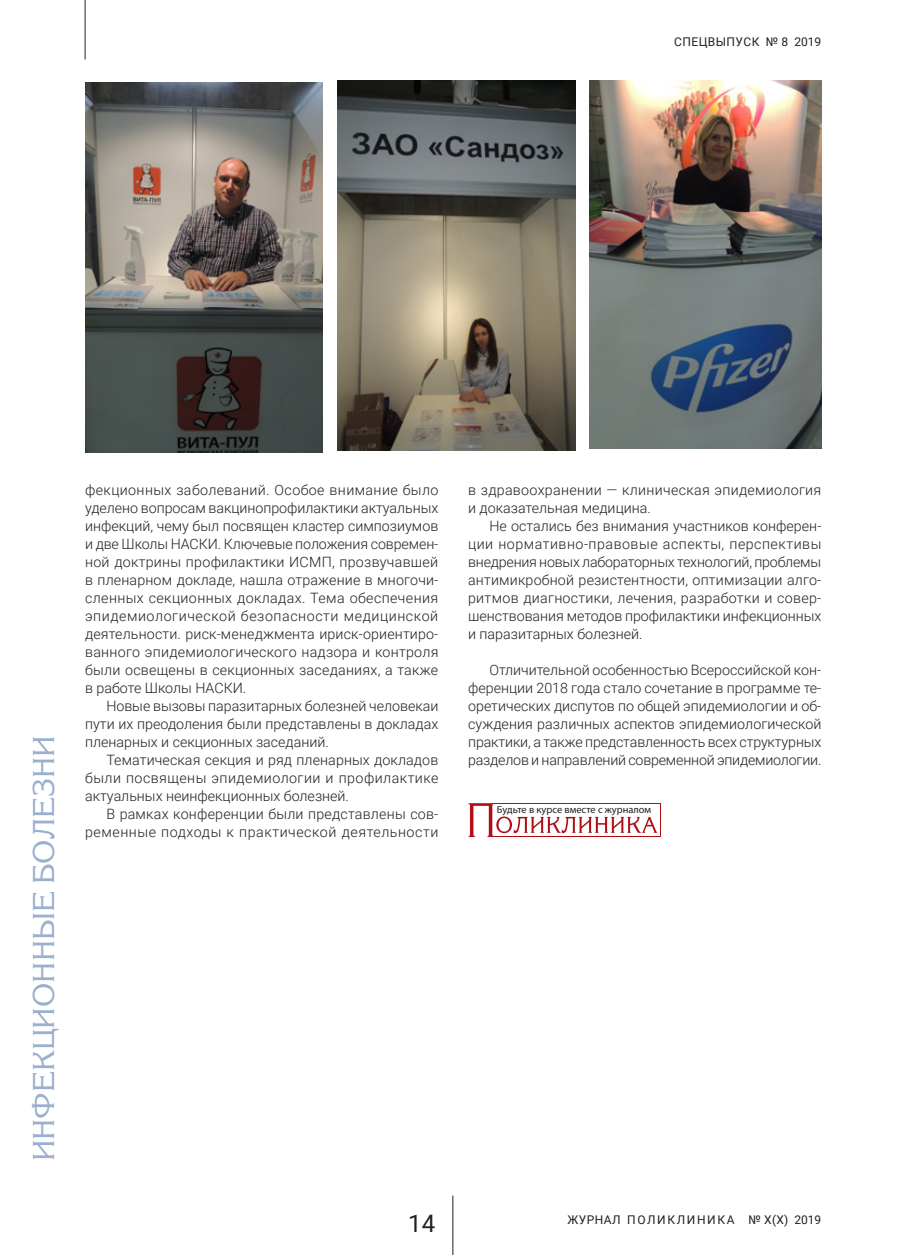
<style>
.page{position:relative;width:915px;height:1255px;background:#fff}
.page>*{position:absolute;margin:0;border:0;box-sizing:border-box;transform-origin:0 0}
.t1{font:30px "Korinna C";color:#9ab0ce}
.t2{font:24px "Roboto";color:#231f20}
.t3{font:300 14.25px/18px "Roboto";color:#231f20;text-align:justify}
.t4{font:300 14.25px/18px "Roboto";letter-spacing:.02em;color:#231f20}
.t5{font:12px "Roboto";letter-spacing:.125em;color:#231f20}
.t6{font:12px "Roboto";letter-spacing:.035em;color:#231f20}
.t7{font:10.5px "Myriad Pro";color:#231f20}
.s1{font-size:10.05px}
</style>
<div class="page">
<hr style="left:85px;top:0;width:1px;height:59px;background:#231f20">
<hr style="left:452px;top:1195px;width:1px;height:59px;background:#231f20">
<img style="left:589px;top:81px;width:232px;height:367px">
<img style="left:85px;top:83px;width:237px;height:369px">
<img style="left:337px;top:81px;width:238px;height:370px">
<svg style="left:468px;top:803px;width:189px;height:34px"></svg>
<hr style="left:492px;top:803px;width:168px;height:1px;background:#b00d15">
<hr style="left:491px;top:836px;width:169px;height:1px;background:#b00d15">
<hr style="left:659px;top:803px;width:1px;height:33px;background:#b00d15">
<p class="t6" style="left:674px;top:34px;width:148px">СПЕЦВЫПУСК № 8 2019</p>
<h1 class="t1" style="left:27px;top:1161px;width:423px;rotate:-90deg">Инфекционные болезни</h1>
<p class="t3" style="left:85px;top:480px;width:355px">фекционных заболеваний. Особое внимание было уделено вопросам вакцинопрофилактики актуальных инфекций, чему был посвящен кластер симпозиумов и две Школы НАСКИ. Ключевые положения современ&shy;ной доктрины профилактики ИСМП, прозвучавшей в пленарном докладе, нашла отражение в многочи&shy;сленных секционных докладах. Тема обеспечения эпидемиологической безопасности медицинской деятельности. риск-менеджмента ириск-ориентиро&shy;ванного эпидемиологического надзора и контроля были освещены в секционных заседаниях, а также в работе Школы НАСКИ.</p>
<p class="t3" style="left:85px;top:696px;width:354px;text-indent:21px">Новые вызовы паразитарных болезней человекаи пути их преодоления были представлены в докладах пленарных и секционных заседаний.</p>
<p class="t3" style="left:85px;top:750px;width:355px;text-indent:21px">Тематическая секция и ряд пленарных докладов были посвящены эпидемиологии и профилактике актуальных неинфекционных болезней.</p>
<p class="t3" style="left:85px;top:804px;width:354px;text-align:right">В рамках конференции были представлены сов&shy;ременные подходы к практической деятельности</p>
<p class="t4" style="left:468px;top:480px;width:354px">в здравоохранении — клиническая эпидемиология и доказательная медицина.</p>
<p class="t3" style="left:468px;top:516px;width:355px;text-indent:21px">Не остались без внимания участников конферен&shy;ции нормативно-правовые аспекты, перспективы внедрения новых лабораторных технологий, проблемы антимикробной резистентности, оптимизации алго&shy;ритмов диагностики, лечения, разработки и совер&shy;шенствования методов профилактики инфекционных и паразитарных болезней.</p>
<p class="t3" style="left:468px;top:660px;width:355px;text-indent:21px">Отличительной особенностью Всероссийской кон&shy;ференции 2018 года стало сочетание в программе те&shy;оретических диспутов по общей эпидемиологии и об&shy;суждения различных аспектов эпидемиологической практики, а также представленность всех структурных разделов и направлений современной эпидемиологии.</p>
<p class="t7" style="left:496px;top:802px;width:156px"><span class="s1">Б</span>удьте в курсе вместе с журналом</p>
<h2 class="t2" style="left:408px;top:1206px;width:28px">14</h2>
<p class="t5" style="left:567px;top:1210px;width:255px">журнал поликлиника № Х(Х) 2019</p>
</div>
